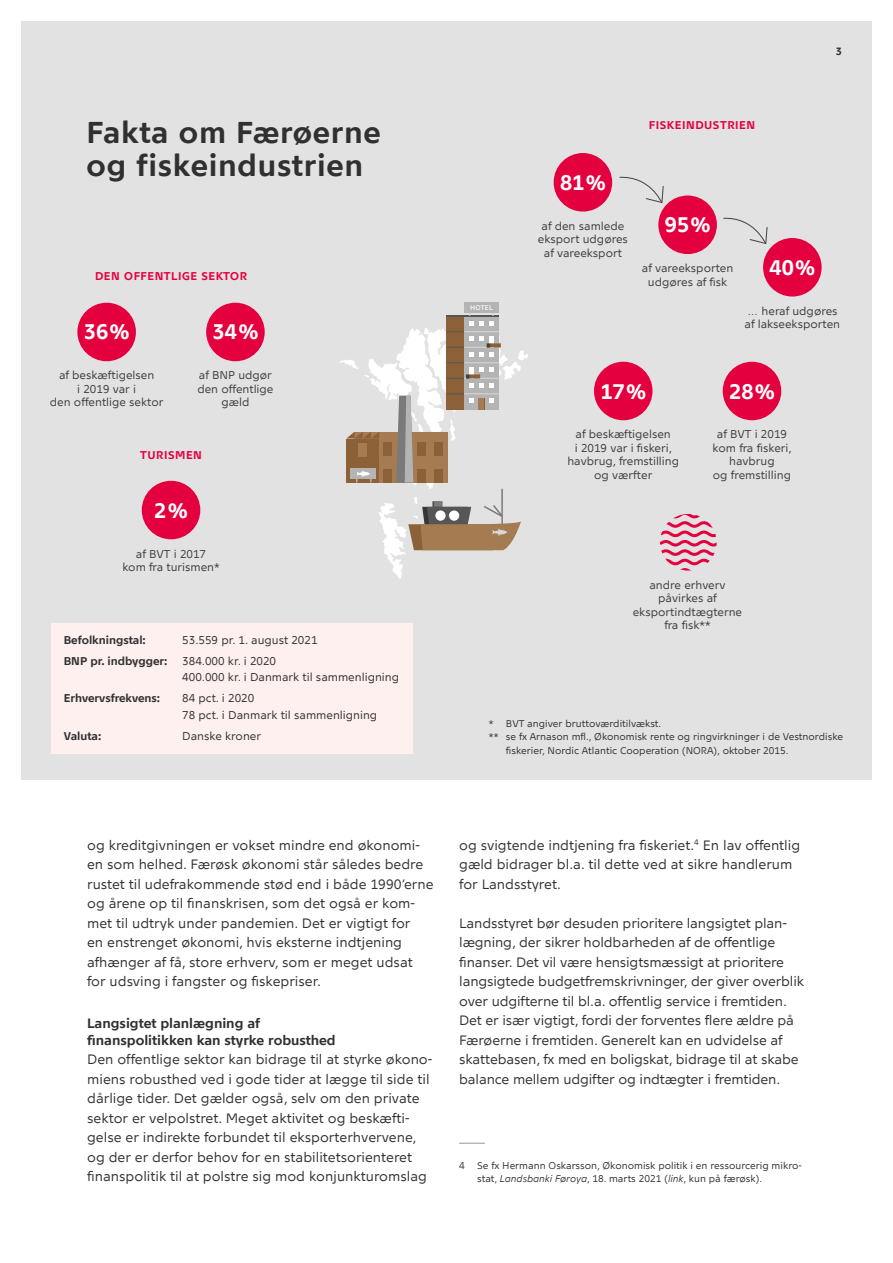
<style>
.page{position:relative;width:893px;height:1263px;background:#fff}
.page>*{position:absolute;margin:0;border:0;box-sizing:border-box;transform-origin:0 0}
.H1_overskrift_32_34{font:700 30px/33px "Nationalbank";letter-spacing:.025em;color:#303030}
.H3_mellemrubrik_3_li{font:700 21px "Nationalbank";color:#fff}
.Indhold_brød_VERSAL{font:13.5px/19.5px "Nationalbank";color:#303030}
.Indhold_brød_VERSAL-2{font:700 13.5px/16.5px "Nationalbank";color:#303030}
.Bokstekst{font:11.25px/13.5px "Nationalbank";color:#3c3b3b;text-align:center}
.Bokstekst-2{font:11.25px "Nationalbank";color:#303030}
.Bokstekst-3{font:700 11.25px "Nationalbank";color:#303030}
.Bokstekst-4{font:700 11.25px "Nationalbank";letter-spacing:.05em;color:#e4003e}
.t1{font:700 10.5px "Nationalbank";color:#303030}
.Note{font:9.75px/13.5px "Nationalbank";color:#303030}
.Indhold_brød_VERSAL-3{font:9.75px/13.5px "Nationalbank";color:#303030}
.H1_overskrift_32_34-2{font:500 6.75px "Nationalbank";letter-spacing:.025em;color:#fff}
.s1{font-style:italic}
</style>
<div class="page">
<svg style="left:459px;top:1143px;width:26px;height:1px"></svg>
<div style="left:21px;top:21px;width:851px;height:758px;background:#e2e2e2"></div>
<div style="left:51px;top:623px;width:361px;height:131px;background:#fdf0ee"></div>
<div style="left:464px;top:302px;width:35px;height:10px;background:#b4b4b4"></div>
<svg style="left:339px;top:312px;width:189px;height:177px"></svg>
<hr style="left:501px;top:489px;width:2px;height:38px;background:#797b7b">
<svg style="left:379px;top:497px;width:142px;height:81px"></svg>
<div style="left:77px;top:303px;width:59px;height:58px;background:#e4003e;border-radius:50%"></div>
<div style="left:206px;top:303px;width:59px;height:58px;background:#e4003e;border-radius:50%"></div>
<div style="left:142px;top:481px;width:58px;height:58px;background:#e4003e;border-radius:50%"></div>
<div style="left:554px;top:153px;width:58px;height:59px;background:#e4003e;border-radius:50%"></div>
<div style="left:658px;top:195px;width:59px;height:59px;background:#e4003e;border-radius:50%"></div>
<div style="left:763px;top:238px;width:59px;height:59px;background:#e4003e;border-radius:50%"></div>
<div style="left:594px;top:362px;width:58px;height:58px;background:#e4003e;border-radius:50%"></div>
<div style="left:723px;top:362px;width:58px;height:58px;background:#e4003e;border-radius:50%"></div>
<svg style="left:619px;top:176px;width:45px;height:27px"></svg>
<svg style="left:723px;top:217px;width:45px;height:27px"></svg>
<svg style="left:661px;top:515px;width:55px;height:55px"></svg>
<div style="left:657px;top:511px;width:63px;height:63px;border:3px solid #e2e2e2;border-radius:50%"></div>
<p class="H1_overskrift_32_34" style="left:87px;top:116px;width:296px">Fakta om Færøerne og fiskeindustrien</p>
<p class="Bokstekst-4" style="left:95px;top:270px;width:153px">DEN OFFENTLIGE SEKTOR</p>
<p class="H3_mellemrubrik_3_li" style="left:84px;top:319px;width:47px">36 %</p>
<p class="Bokstekst" style="left:59px;top:369px;width:97px">af beskæftigelsen i 2019 var i</p>
<p class="Bokstekst" style="left:50px;top:396px;width:115px">den offentlige sektor</p>
<p class="H3_mellemrubrik_3_li" style="left:213px;top:319px;width:47px">34 %</p>
<p class="Bokstekst" style="left:197px;top:369px;width:78px">af BNP udgør den offentlige gæld</p>
<p class="Bokstekst-4" style="left:140px;top:448px;width:63px">TURISMEN</p>
<p class="H3_mellemrubrik_3_li" style="left:154px;top:497px;width:35px">2 %</p>
<p class="Bokstekst" style="left:122px;top:547px;width:99px">af BVT i 2017<br>kom fra turismen*</p>
<p class="Bokstekst-3" style="left:64px;top:633px;width:84px">Befolkningstal:</p>
<p class="Bokstekst-2" style="left:182px;top:634px;width:137px">53.559 pr. 1. august 2021</p>
<p class="Bokstekst-3" style="left:64px;top:654px;width:105px">BNP pr. indbygger:</p>
<p class="Bokstekst-2" style="left:182px;top:654px;width:95px">384.000 kr. i 2020</p>
<p class="Bokstekst-2" style="left:182px;top:671px;width:218px">400.000 kr. i Danmark til sammenligning</p>
<p class="Bokstekst-3" style="left:64px;top:691px;width:98px">Erhvervsfrekvens:</p>
<p class="Bokstekst-2" style="left:182px;top:692px;width:74px">84 pct. i 2020</p>
<p class="Bokstekst-2" style="left:182px;top:708px;width:197px">78 pct. i Danmark til sammenligning</p>
<p class="Bokstekst-3" style="left:64px;top:729px;width:39px">Valuta:</p>
<p class="Bokstekst-2" style="left:182px;top:729px;width:80px">Danske kroner</p>
<p class="H1_overskrift_32_34-2" style="left:470px;top:303px;width:24px">HOTEL</p>
<p class="t1" style="left:836px;top:45px;width:8px">3</p>
<p class="Bokstekst-4" style="left:649px;top:119px;width:108px">FISKEINDUSTRIEN</p>
<p class="H3_mellemrubrik_3_li" style="left:560px;top:170px;width:47px">81 %</p>
<p class="Bokstekst" style="left:538px;top:219px;width:92px">af den samlede eksport udgøres af vareeksport</p>
<p class="H3_mellemrubrik_3_li" style="left:665px;top:212px;width:47px">95 %</p>
<p class="Bokstekst" style="left:642px;top:261px;width:93px">af vareeksporten udgøres af fisk</p>
<p class="H3_mellemrubrik_3_li" style="left:769px;top:255px;width:47px">40 %</p>
<p class="Bokstekst" style="left:744px;top:304px;width:97px;text-align:left">… heraf udgøres af lakseeksporten</p>
<p class="H3_mellemrubrik_3_li" style="left:600px;top:378px;width:47px">17 %</p>
<p class="Bokstekst" style="left:567px;top:428px;width:113px">af beskæftigelsen<br>i 2019 var i fiskeri, havbrug, fremstilling og værfter</p>
<p class="H3_mellemrubrik_3_li" style="left:729px;top:378px;width:47px">28 %</p>
<p class="Bokstekst" style="left:712px;top:428px;width:81px">af BVT i 2019 kom fra fiskeri, havbrug<br>og fremstilling</p>
<p class="Bokstekst" style="left:633px;top:578px;width:111px">andre erhverv påvirkes af eksportindtægterne fra fisk**</p>
<p class="Note" style="left:489px;top:716px;width:174px">* BVT angiver bruttoværditilvækst.</p>
<p class="Note" style="left:506px;top:730px;width:339px;text-indent:-17px">** se fx Arnason mfl., Økonomisk rente og ringvirkninger i de Vestnordiske fiskerier, Nordic Atlantic Cooperation (NORA), oktober 2015.</p>
<p class="Indhold_brød_VERSAL" style="left:87px;top:835px;width:348px">og kreditgivningen er vokset mindre end økonomi&shy;en som helhed. Færøsk økonomi står således bedre rustet til udefrakommende stød end i både 1990’erne og årene op til finanskrisen, som det også er kom&shy;met til udtryk under pandemien. Det er vigtigt for<br>en enstrenget økonomi, hvis eksterne indtjening afhænger af få, store erhverv, som er meget udsat for udsving i fangster og fiskepriser.</p>
<p class="Indhold_brød_VERSAL-2" style="left:87px;top:1015px;width:250px">Langsigtet planlægning af finanspolitikken kan styrke robusthed</p>
<p class="Indhold_brød_VERSAL" style="left:87px;top:1050px;width:347px">Den offentlige sektor kan bidrage til at styrke økono&shy;miens robusthed ved i gode tider at lægge til side til dårlige tider. Det gælder også, selv om den private sektor er velpolstret. Meget aktivitet og beskæfti&shy;gelse er indirekte forbundet til eksporterhvervene, og der er derfor behov for en stabilitetsorienteret finanspolitik til at polstre sig mod konjunkturomslag</p>
<p class="Indhold_brød_VERSAL" style="left:459px;top:835px;width:342px">og svigtende indtjening fra fiskeriet.<sup>4</sup> En lav offentlig gæld bidrager bl.a. til dette ved at sikre handlerum for Landsstyret.</p>
<p class="Indhold_brød_VERSAL" style="left:459px;top:913px;width:346px">Landsstyret bør desuden prioritere langsigtet plan&shy;lægning, der sikrer holdbarheden af de offentlige finanser. Det vil være hensigtsmæssigt at prioritere langsigtede budgetfremskrivninger, der giver overblik over udgifterne til bl.a. offentlig service i fremtiden.<br>Det er især vigtigt, fordi der forventes flere ældre på Færøerne i fremtiden. Generelt kan en udvidelse af skattebasen, fx med en boligskat, bidrage til at skabe balance mellem udgifter og indtægter i fremtiden.</p>
<p class="Indhold_brød_VERSAL-3" style="left:459px;top:1158px;width:7px">4</p>
<p class="Indhold_brød_VERSAL-3" style="left:477px;top:1158px;width:326px">Se fx Hermann Oskarsson, Økonomisk politik i en ressourcerig mikro&shy;stat, <span class="s1">Landsbanki Føroya</span>, 18. marts 2021 (<span class="s1">link</span>, kun på færøsk).</p>
</div>
